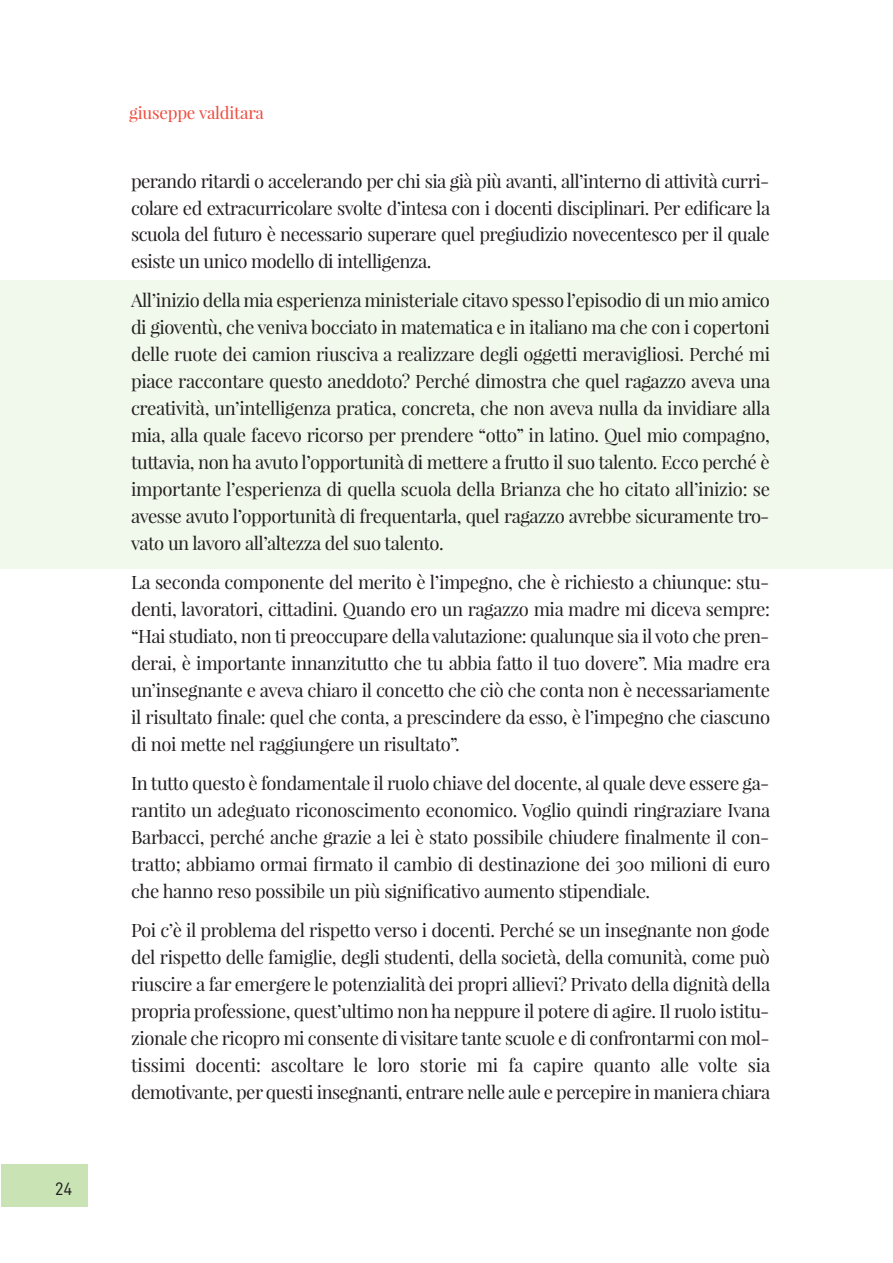
<style>
.page{position:relative;width:893px;height:1263px;background:#fff}
.page>*{position:absolute;margin:0;border:0;box-sizing:border-box;transform-origin:0 0}
.t1{font:18px/27px "Playfair Display";letter-spacing:-.025em;color:#231f20;text-align:justify}
.t2{font:18px "D DIN";color:#231f20}
.t3{font:16.5px "Playfair Display";letter-spacing:-.015em;color:#ef4b3d}
</style>
<div class="page">
<div style="left:0;top:280px;width:892px;height:288px;background:#f1f8ec"></div>
<div style="left:2px;top:1165px;width:86px;height:42px;background:#c9e3b5"></div>
<p class="t2" style="left:55px;top:1180px;width:19px">24</p>
<p class="t3" style="left:129px;top:106px;width:136px">giuseppe valditara</p>
<p class="t1" style="left:131px;top:168px;width:641px">perando ritardi o accelerando per chi sia già più avanti, all’interno di attività curri&shy;colare ed extracurricolare svolte d’intesa con i docenti disciplinari. Per edificare la scuola del futuro è necessario superare quel pregiudizio novecentesco per il quale esiste un unico modello di intelligenza.</p>
<p class="t1" style="left:131px;top:288px;width:641px">All’inizio della mia esperienza ministeriale citavo spesso l’episodio di un mio amico di gioventù, che veniva bocciato in matematica e in italiano ma che con i copertoni delle ruote dei camion riusciva a realizzare degli oggetti meravigliosi. Perché mi piace raccontare questo aneddoto? Perché dimostra che quel ragazzo aveva una creatività, un’intelligenza pratica, concreta, che non aveva nulla da invidiare alla mia, alla quale facevo ricorso per prendere “otto” in latino. Quel mio compagno, tuttavia, non ha avuto l’opportunità di mettere a frutto il suo talento. Ecco perché è importante l’esperienza di quella scuola della Brianza che ho citato all’inizio: se avesse avuto l’opportunità di frequentarla, quel ragazzo avrebbe sicuramente tro&shy;vato un lavoro all’altezza del suo talento.</p>
<p class="t1" style="left:131px;top:570px;width:641px">La seconda componente del merito è l’impegno, che è richiesto a chiunque: stu&shy;denti, lavoratori, cittadini. Quando ero un ragazzo mia madre mi diceva sempre: “Hai studiato, non ti preoccupare della valutazione: qualunque sia il voto che pren&shy;derai, è importante innanzitutto che tu abbia fatto il tuo dovere”. Mia madre era un’insegnante e aveva chiaro il concetto che ciò che conta non è necessariamente il risultato finale: quel che conta, a prescindere da esso, è l’impegno che ciascuno di noi mette nel raggiungere un risultato”.</p>
<p class="t1" style="left:131px;top:771px;width:641px">In tutto questo è fondamentale il ruolo chiave del docente, al quale deve essere ga&shy;rantito un adeguato riconoscimento economico. Voglio quindi ringraziare Ivana Barbacci, perché anche grazie a lei è stato possibile chiudere finalmente il con&shy;tratto; abbiamo ormai firmato il cambio di destinazione dei 300 milioni di euro che hanno reso possibile un più significativo aumento stipendiale.</p>
<p class="t1" style="left:131px;top:918px;width:641px">Poi c’è il problema del rispetto verso i docenti. Perché se un insegnante non gode del rispetto delle famiglie, degli studenti, della società, della comunità, come può riuscire a far emergere le potenzialità dei propri allievi? Privato della dignità della propria professione, quest’ultimo non ha neppure il potere di agire. Il ruolo istitu&shy;zionale che ricopro mi consente di visitare tante scuole e di confrontarmi con mol&shy;tissimi docenti: ascoltare le loro storie mi fa capire quanto alle volte sia demotivante, per questi insegnanti, entrare nelle aule e percepire in maniera chiara</p>
</div>
